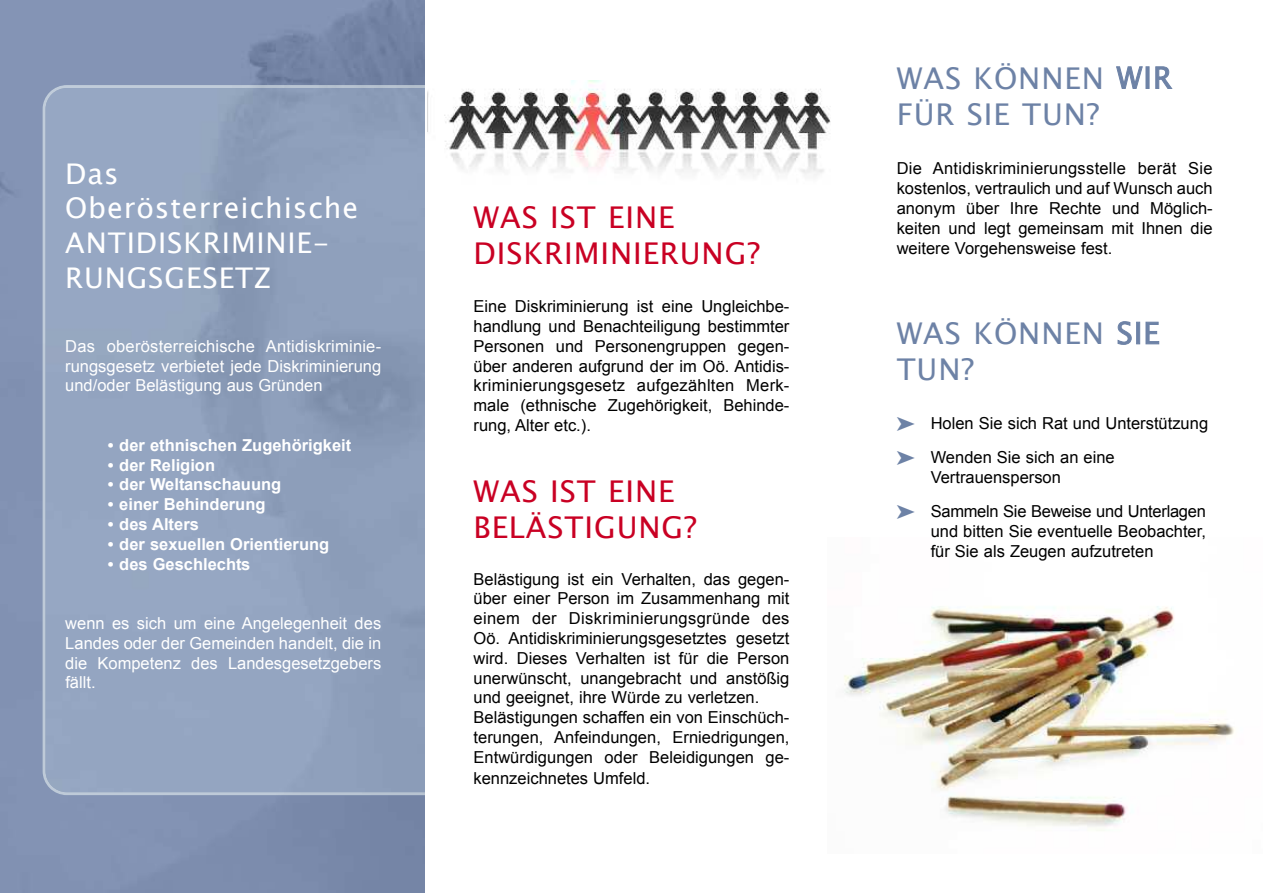
<style>
.page{position:relative;width:1263px;height:893px;background:#fff}
.page>*{position:absolute;margin:0;border:0;box-sizing:border-box;transform-origin:0 0}
.t1{font:30px/36px "Lucida Sans Unicode";letter-spacing:.03em;color:#c90023}
.t2{font:30px/36px "Lucida Sans Unicode";letter-spacing:.03em;color:#6d82a6}
.t3{font:28.5px/34.7px "Lucida Sans Unicode";letter-spacing:.03em;color:#fff}
.t4{font:16.5px/19.8px "Arial";color:#000}
.t5{font:16.5px/19.8px "Arial";color:#fff;text-align:justify}
.t6{font:700 16.5px "Arial";color:#fff}
</style>
<div class="page">
<img style="left:0;top:0;width:425px;height:893px">
<img style="left:844px;top:606px;width:391px;height:225px">
<img style="left:43px;top:85px;width:382px;height:710px">
<img style="left:427px;top:80px;width:404px;height:97px">
<h2 class="t3" style="left:65px;top:158px;width:295px">DAS<br>OBERÖSTERREICHISCHE<br>ANTIDISKRIMINIE-<br>RUNGSGESETZ</h2>
<p class="t5" style="left:65px;top:336px;width:317px">Das oberösterreichische Antidiskriminie&shy;rungsgesetz verbietet jede Diskriminierung und/oder Belästigung aus Gründen</p>
<p class="t6" style="left:108px;top:436px;width:245px">• der ethnischen Zugehörigkeit</p>
<p class="t6" style="left:108px;top:456px;width:109px">• der Religion</p>
<p class="t6" style="left:108px;top:475px;width:175px">• der Weltanschauung</p>
<p class="t6" style="left:108px;top:495px;width:159px">• einer Behinderung</p>
<p class="t6" style="left:108px;top:515px;width:93px">• des Alters</p>
<p class="t6" style="left:108px;top:535px;width:223px">• der sexuellen Orientierung</p>
<p class="t6" style="left:108px;top:555px;width:144px">• des Geschlechts</p>
<p class="t5" style="left:65px;top:613px;width:317px">wenn es sich um eine Angelegenheit des Landes oder der Gemeinden handelt, die in die Kompetenz des Landesgesetzgebers fällt.</p>
<h1 class="t1" style="left:473px;top:200px;width:288px">WAS IST EINE<br>DISKRIMINIERUNG?</h1>
<p class="t4" style="left:473px;top:297px;width:317px;text-align:justify">Eine Diskriminierung ist eine Ungleichbe&shy;handlung und Benachteiligung bestimmter Personen und Personengruppen gegen&shy;über anderen aufgrund der im Oö. Antidis&shy;kriminierungsgesetz aufgezählten Merk&shy;male (ethnische Zugehörigkeit, Behinde&shy;rung, Alter etc.).</p>
<h1 class="t1" style="left:473px;top:474px;width:225px">WAS IST EINE<br>BELÄSTIGUNG?</h1>
<p class="t4" style="left:473px;top:569px;width:317px">Belästigung ist ein Verhalten, das gegen&shy;über einer Person im Zusammenhang mit einem der Diskriminierungsgründe des Oö. Antidiskriminierungsgesetztes gesetzt wird. Dieses Verhalten ist für die Person unerwünscht, unangebracht und anstößig und geeignet, ihre Würde zu verletzen.<br>Belästigungen schaffen ein von Einschüch&shy;terungen, Anfeindungen, Erniedrigungen, Entwürdigungen oder Beleidigungen ge&shy;kennzeichnetes Umfeld.</p>
<h1 class="t2" style="left:897px;top:61px;width:277px">WAS KÖNNEN WIR<br>FÜR SIE TUN?</h1>
<p class="t4" style="left:897px;top:159px;width:317px;text-align:justify">Die Antidiskriminierungsstelle berät Sie kostenlos, vertraulich und auf Wunsch auch anonym über Ihre Rechte und Möglich&shy;keiten und legt gemeinsam mit Ihnen die weitere Vorgehensweise fest.</p>
<h1 class="t2" style="left:897px;top:316px;width:264px">WAS KÖNNEN SIE<br>TUN?</h1>
<p class="t4" style="left:931px;top:406px;width:279px;line-height:34.3px">Holen Sie sich Rat und Unterstützung<br>Wenden Sie sich an eine</p>
<p class="t4" style="left:931px;top:460px;width:277px;line-height:34.2px">Vertrauensperson<br>Sammeln Sie Beweise und Unterlagen</p>
<p class="t4" style="left:931px;top:521px;width:277px">und bitten Sie eventuelle Beobachter, für Sie als Zeugen aufzutreten</p>
</div>
